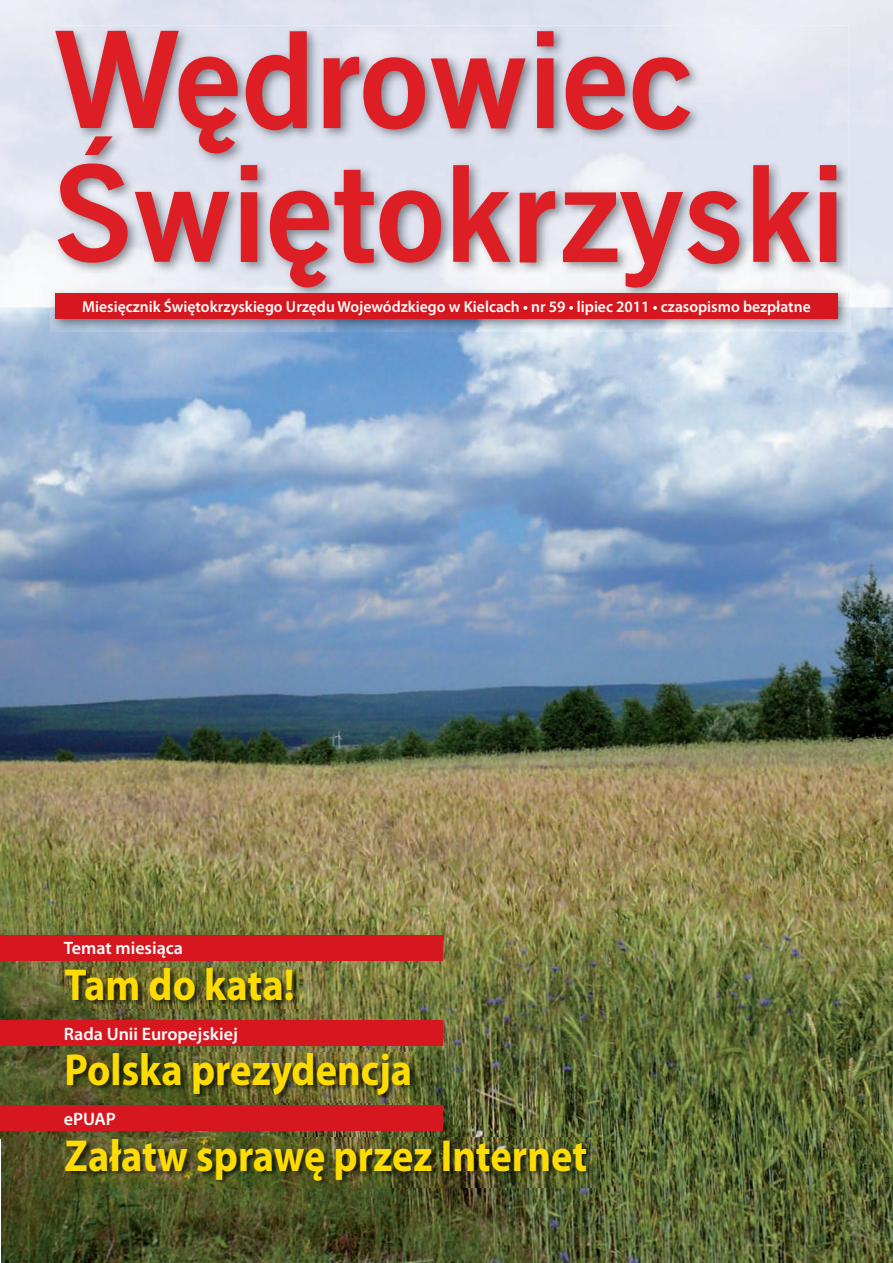
<style>
.page{position:relative;width:893px;height:1263px;background:#fff}
.page>*{position:absolute;margin:0;border:0;box-sizing:border-box;transform-origin:0 0}
.t1{font:700 45px "Myriad Pro";color:#ffdc01;scale:.9 1}
.t2{font:600 18px "Myriad Pro";color:#fff}
.t3{font:600 15.9px "Myriad Pro";color:#fff}
</style>
<div class="page">
<img style="left:0;top:307px;width:893px;height:956px">
<img style="left:50px;top:26px;width:532px;height:262px">
<img style="left:582px;top:26px;width:267px;height:262px">
<svg style="left:566px;top:57px;width:59px;height:74px;background:#d0626a"></svg>
<svg style="left:820px;top:165px;width:16px;height:97px;background:#da343a"></svg>
<svg style="left:633px;top:57px;width:57px;height:73px;background:#d37981"></svg>
<svg style="left:55px;top:31px;width:500px;height:256px;background:#d69aa4"></svg>
<svg style="left:753px;top:165px;width:58px;height:97px;background:#d4757d"></svg>
<svg style="left:563px;top:191px;width:176px;height:97px;background:#d98f95"></svg>
<img style="left:50px;top:288px;width:800px;height:44px">
<img style="left:50px;top:288px;width:799px;height:12px">
<div style="left:55px;top:293px;width:783px;height:26px;background:#d7171f"></div>
<div style="left:0;top:935px;width:442px;height:25px;background:#d7171f"></div>
<img style="left:65px;top:967px;width:237px;height:41px">
<div style="left:0;top:1020px;width:442px;height:25px;background:#d7171f"></div>
<img style="left:67px;top:1052px;width:352px;height:51px">
<div style="left:0;top:1105px;width:442px;height:26px;background:#d7171f"></div>
<img style="left:65px;top:1137px;width:530px;height:51px">
<p class="t3" style="left:82px;top:297px;width:730px">Miesięcznik Świętokrzyskiego Urzędu Wojewódzkiego w Kielcach • nr 59 • lipiec 2011 • czasopismo bezpłatne</p>
<p class="t2" style="left:64px;top:937px;width:121px">Temat miesiąca</p>
<h1 class="t1" style="left:65px;top:956px;width:257px">Tam do kata!</h1>
<p class="t2" style="left:64px;top:1022px;width:176px">Rada Unii Europejskiej</p>
<h1 class="t1" style="left:65px;top:1041px;width:388px">Polska prezydencja</h1>
<p class="t2" style="left:64px;top:1107px;width:54px">ePUAP</p>
<h1 class="t1" style="left:65px;top:1126px;width:582px">Załatw sprawę przez Internet</h1>
</div>
